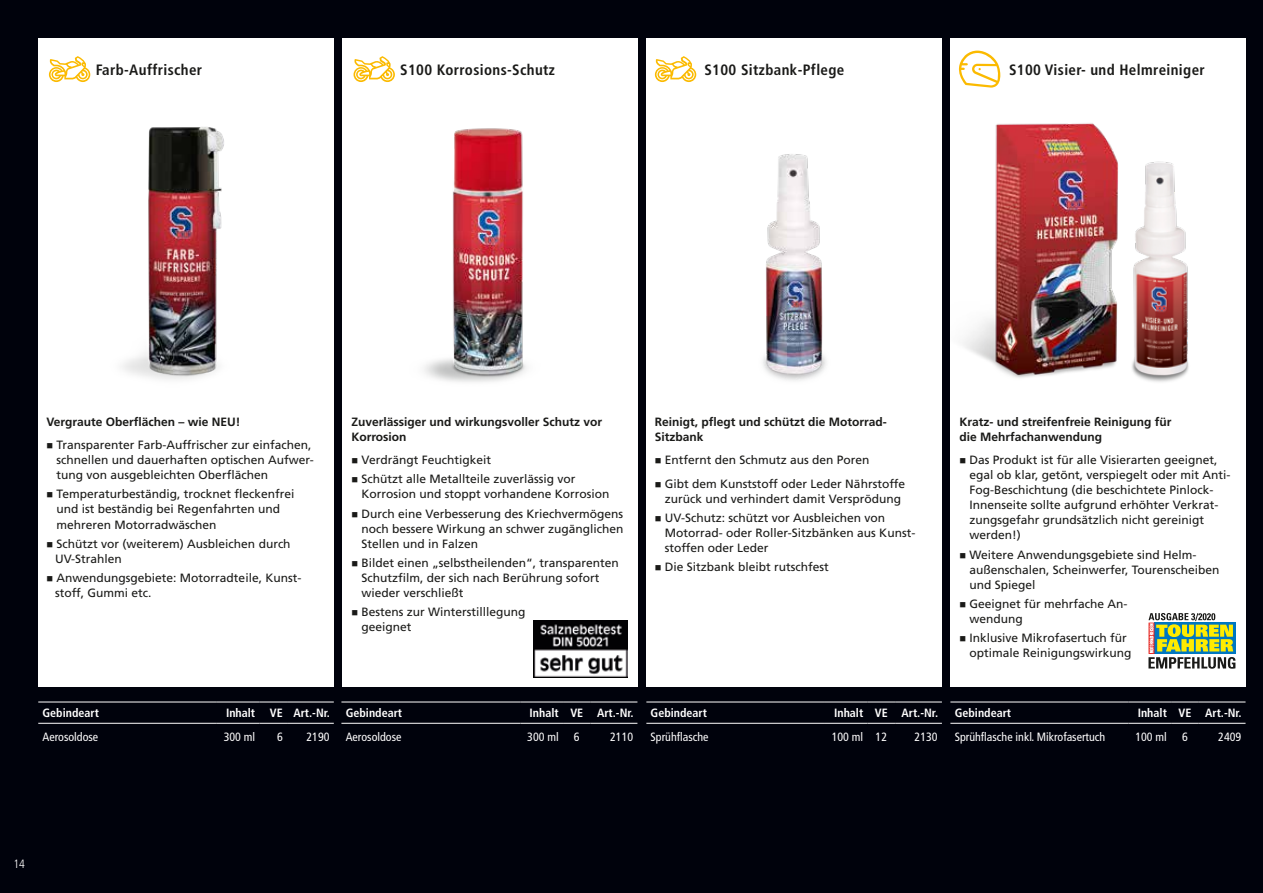
<style>
.page{position:relative;width:1263px;height:893px;background:#00020c}
.page>*{position:absolute;margin:0;border:0;box-sizing:border-box;transform-origin:0 0}
.t1{font:700 condensed 15px "Frutiger LT Pro";letter-spacing:.025em;color:#1a1a18}
.t2{font:12px/15px "Frutiger LT Pro";color:#1a1a18}
.t3{font:700 12px/15px "Frutiger LT Pro";color:#1a1a18}
.t4{font:condensed 12px "Frutiger LT Pro";color:#fff}
.t5{font:700 condensed 12px "Frutiger LT Pro";color:#fff}
.t6{font:300 condensed 12px "Frutiger LT Pro";color:#fff}
</style>
<div class="page">
<div style="left:342px;top:38px;width:296px;height:649px;background:#fff"></div>
<div style="left:38px;top:38px;width:296px;height:649px;background:#fff"></div>
<div style="left:646px;top:38px;width:296px;height:649px;background:#fff"></div>
<div style="left:950px;top:38px;width:296px;height:649px;background:#fff"></div>
<svg style="left:1148px;top:613px;width:87px;height:56px"></svg>
<svg style="left:49px;top:56px;width:41px;height:26px"></svg>
<svg style="left:353px;top:56px;width:42px;height:26px"></svg>
<svg style="left:655px;top:56px;width:41px;height:26px"></svg>
<svg style="left:959px;top:51px;width:41px;height:37px"></svg>
<img style="left:534px;top:621px;width:94px;height:56px">
<img style="left:1186px;top:264px;width:3px;height:110px">
<img style="left:963px;top:123px;width:223px;height:259px">
<img style="left:424px;top:128px;width:102px;height:254px">
<img style="left:122px;top:127px;width:102px;height:253px">
<img style="left:763px;top:154px;width:63px;height:227px">
<hr style="left:341px;top:702px;width:179px;height:1px;background:#fff">
<hr style="left:520px;top:702px;width:43px;height:1px;background:#fff">
<svg style="left:563px;top:702px;width:28px;height:1px"></svg>
<hr style="left:591px;top:702px;width:46px;height:1px;background:#fff">
<hr style="left:341px;top:723px;width:179px;height:1px;background:#fff">
<hr style="left:520px;top:723px;width:43px;height:1px;background:#fff">
<svg style="left:563px;top:723px;width:28px;height:1px"></svg>
<hr style="left:591px;top:723px;width:46px;height:1px;background:#fff">
<hr style="left:38px;top:702px;width:179px;height:1px;background:#fff">
<hr style="left:217px;top:702px;width:42px;height:1px;background:#fff">
<svg style="left:259px;top:702px;width:28px;height:1px"></svg>
<hr style="left:287px;top:702px;width:47px;height:1px;background:#fff">
<hr style="left:38px;top:723px;width:179px;height:1px;background:#fff">
<hr style="left:217px;top:723px;width:42px;height:1px;background:#fff">
<svg style="left:259px;top:723px;width:28px;height:1px"></svg>
<hr style="left:287px;top:723px;width:47px;height:1px;background:#fff">
<hr style="left:646px;top:702px;width:179px;height:1px;background:#fff">
<hr style="left:825px;top:702px;width:42px;height:1px;background:#fff">
<svg style="left:867px;top:702px;width:28px;height:1px"></svg>
<hr style="left:895px;top:702px;width:47px;height:1px;background:#fff">
<hr style="left:646px;top:723px;width:179px;height:1px;background:#fff">
<hr style="left:825px;top:723px;width:42px;height:1px;background:#fff">
<svg style="left:867px;top:723px;width:28px;height:1px"></svg>
<hr style="left:895px;top:723px;width:47px;height:1px;background:#fff">
<hr style="left:950px;top:702px;width:178px;height:1px;background:#fff">
<hr style="left:1128px;top:702px;width:43px;height:1px;background:#fff">
<svg style="left:1171px;top:702px;width:28px;height:1px"></svg>
<hr style="left:1199px;top:702px;width:46px;height:1px;background:#fff">
<hr style="left:950px;top:723px;width:178px;height:1px;background:#fff">
<hr style="left:1128px;top:723px;width:43px;height:1px;background:#fff">
<svg style="left:1171px;top:723px;width:28px;height:1px"></svg>
<hr style="left:1199px;top:723px;width:46px;height:1px;background:#fff">
<p class="t1" style="left:96px;top:61px;width:108px">Farb-Auffrischer</p>
<p class="t1" style="left:400px;top:61px;width:156px">S100 Korrosions-Schutz</p>
<p class="t1" style="left:704px;top:61px;width:142px">S100 Sitzbank-Pflege</p>
<p class="t1" style="left:1009px;top:61px;width:197px">S100 Visier- und Helmreiniger</p>
<p class="t3" style="left:47px;top:414px;width:196px">Vergraute Oberflächen – wie NEU!</p>
<p class="t2" style="left:57px;top:438px;width:259px;text-indent:-10px">■ Transparenter Farb-Auffrischer zur einfachen, schnellen und dauerhaften optischen Aufwer&shy;tung von ausgebleichten Oberflächen</p>
<p class="t2" style="left:57px;top:487px;width:239px;text-indent:-10px">■ Temperaturbeständig, trocknet fleckenfrei und ist beständig bei Regenfahrten und mehreren Motorradwäschen</p>
<p class="t2" style="left:55px;top:536px;width:237px;text-indent:-9px">■ Schützt vor (weiterem) Ausbleichen durch<br>UV-Strahlen</p>
<p class="t2" style="left:55px;top:570px;width:248px;text-indent:-9px">■ Anwendungsgebiete: Motorradteile, Kunst&shy;stoff, Gummi etc.</p>
<p class="t3" style="left:351px;top:414px;width:252px">Zuverlässiger und wirkungsvoller Schutz vor<br>Korrosion</p>
<p class="t2" style="left:351px;top:453px;width:141px">■ Verdrängt Feuchtigkeit</p>
<p class="t2" style="left:361px;top:472px;width:250px;text-indent:-10px">■ Schützt alle Metallteile zuverlässig vor<br>Korrosion und stoppt vorhandene Korrosion</p>
<p class="t2" style="left:361px;top:506px;width:264px;text-align:justify;text-indent:-10px">■ Durch eine Verbesserung des Kriechvermögens noch bessere Wirkung an schwer zugänglichen Stellen und in Falzen</p>
<p class="t2" style="left:361px;top:555px;width:259px;text-indent:-10px">■ Bildet einen „selbstheilenden“, transparenten<br>Schutzfilm, der sich nach Berührung sofort wieder verschließt</p>
<p class="t2" style="left:361px;top:605px;width:166px;text-indent:-10px">■ Bestens zur Winterstilllegung geeignet</p>
<p class="t3" style="left:655px;top:414px;width:234px">Reinigt, pflegt und schützt die Motorrad-<br>Sitzbank</p>
<p class="t2" style="left:655px;top:453px;width:216px">■ Entfernt den Schmutz aus den Poren</p>
<p class="t2" style="left:655px;top:476px;width:252px;text-align:center">■ Gibt dem Kunststoff oder Leder Nährstoffe zurück und verhindert damit Versprödung</p>
<p class="t2" style="left:665px;top:510px;width:251px;text-indent:-10px">■ UV-Schutz: schützt vor Ausbleichen von<br>Motorrad- oder Roller-Sitzbänken aus Kunst&shy;stoffen oder Leder</p>
<p class="t2" style="left:655px;top:560px;width:176px">■ Die Sitzbank bleibt rutschfest</p>
<p class="t3" style="left:959px;top:414px;width:214px">Kratz- und streifenfreie Reinigung für die Mehrfachanwendung</p>
<p class="t2" style="left:969px;top:453px;width:262px;text-indent:-10px">■ Das Produkt ist für alle Visierarten geeignet, egal ob klar, getönt, verspiegelt oder mit Anti-Fog-Beschichtung (die beschichtete Pinlock-Innenseite sollte aufgrund erhöhter Verkrat&shy;zungsgefahr grundsätzlich nicht gereinigt werden!)</p>
<p class="t2" style="left:969px;top:547px;width:252px;text-indent:-10px">■ Weitere Anwendungsgebiete sind Helm&shy;außenschalen, Scheinwerfer, Tourenscheiben und Spiegel</p>
<p class="t2" style="left:969px;top:596px;width:160px;text-indent:-10px">■ Geeignet für mehrfache An&shy;wendung</p>
<p class="t2" style="left:969px;top:630px;width:164px;text-indent:-10px">■ Inklusive Mikrofasertuch für optimale Reinigungswirkung</p>
<p class="t5" style="left:43px;top:706px;width:58px">Gebindeart</p>
<p class="t5" style="left:226px;top:706px;width:105px">Inhalt VE Art.-Nr.</p>
<p class="t4" style="left:43px;top:729px;width:57px">Aerosoldose</p>
<p class="t4" style="left:224px;top:729px;width:33px">300 ml</p>
<p class="t4" style="left:277px;top:729px;width:7px">6</p>
<p class="t4" style="left:307px;top:729px;width:25px">2190</p>
<p class="t5" style="left:346px;top:706px;width:58px">Gebindeart</p>
<p class="t5" style="left:530px;top:706px;width:105px">Inhalt VE Art.-Nr.</p>
<p class="t4" style="left:346px;top:729px;width:57px">Aerosoldose</p>
<p class="t4" style="left:527px;top:729px;width:33px">300 ml</p>
<p class="t4" style="left:574px;top:729px;width:7px">6</p>
<p class="t4" style="left:610px;top:729px;width:25px">2110</p>
<p class="t5" style="left:651px;top:706px;width:58px">Gebindeart</p>
<p class="t5" style="left:834px;top:706px;width:105px">Inhalt VE Art.-Nr.</p>
<p class="t4" style="left:651px;top:729px;width:59px">Sprühflasche</p>
<p class="t4" style="left:832px;top:729px;width:57px">100 ml 12</p>
<p class="t4" style="left:915px;top:729px;width:25px">2130</p>
<p class="t5" style="left:955px;top:706px;width:58px">Gebindeart</p>
<p class="t5" style="left:1138px;top:706px;width:105px">Inhalt VE Art.-Nr.</p>
<p class="t4" style="left:955px;top:729px;width:152px">Sprühflasche inkl. Mikrofasertuch</p>
<p class="t4" style="left:1135px;top:729px;width:33px">100 ml</p>
<p class="t4" style="left:1182px;top:729px;width:7px">6</p>
<p class="t4" style="left:1218px;top:729px;width:25px">2409</p>
<p class="t6" style="left:13px;top:857px;width:13px">14</p>
</div>
